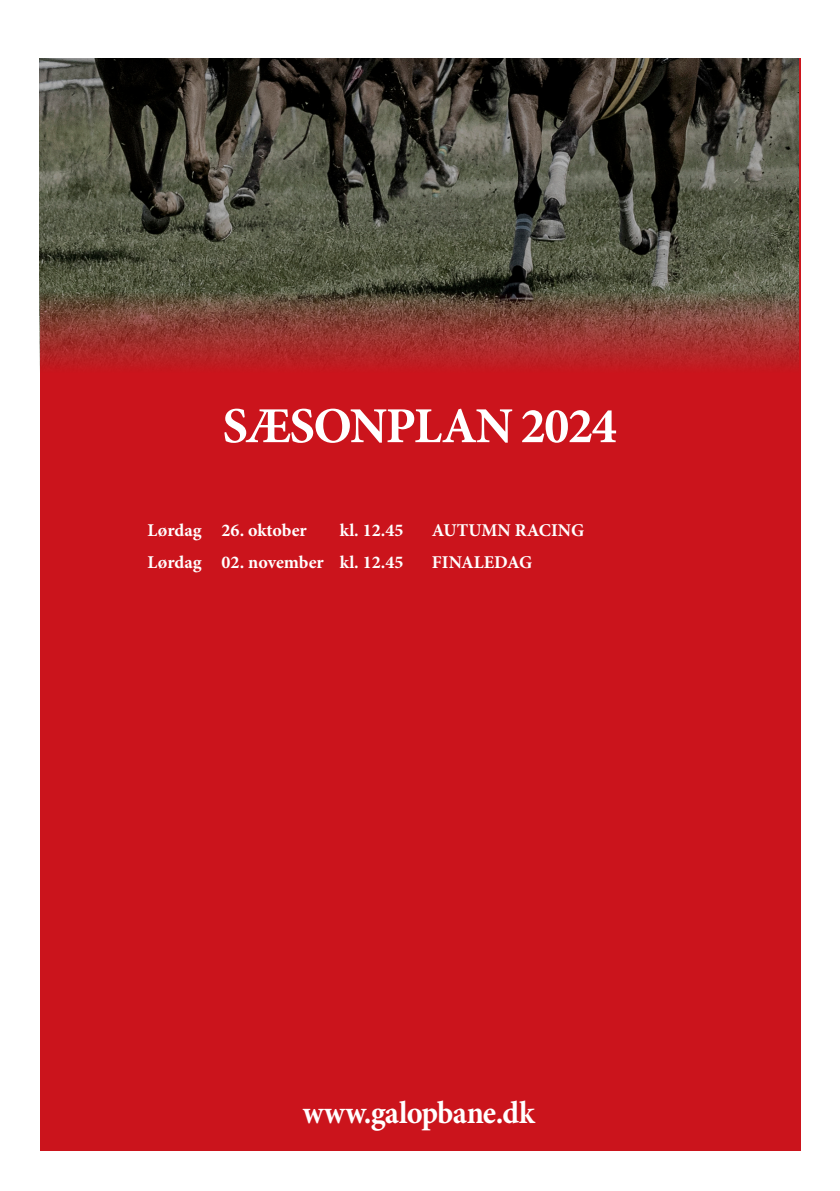
<style>
.page{position:relative;width:840px;height:1191px;background:#fff}
.page>*{position:absolute;margin:0;border:0;box-sizing:border-box;transform-origin:0 0}
.t1{font:700 50.4px "Minion Pro";letter-spacing:-.03em;color:#fff}
.Brød{font:700 32px "Minion Pro";letter-spacing:-.025em;color:#fff;scale:.95 1}
.Normal__Web{font:700 18px "Minion Pro";color:#fff}
</style>
<div class="page">
<div style="left:40px;top:58px;width:760px;height:1093px;background:#cb141c"></div>
<img style="left:39px;top:58px;width:759px;height:311px">
<p class="t1" style="left:222px;top:390px;width:395px">SÆSONPLAN 2024</p>
<p class="Normal__Web" style="left:147px;top:518px;width:161px">Lørdag 26. oktober</p>
<p class="Normal__Web" style="left:339px;top:518px;width:65px">kl. 12.45</p>
<p class="Normal__Web" style="left:431px;top:518px;width:154px">AUTUMN RACING</p>
<p class="Normal__Web" style="left:147px;top:549px;width:257px">Lørdag 02. november kl. 12.45</p>
<p class="Normal__Web" style="left:431px;top:549px;width:102px">FINALEDAG</p>
<p class="Brød" style="left:302px;top:1090px;width:245px">www.galopbane.dk</p>
</div>
